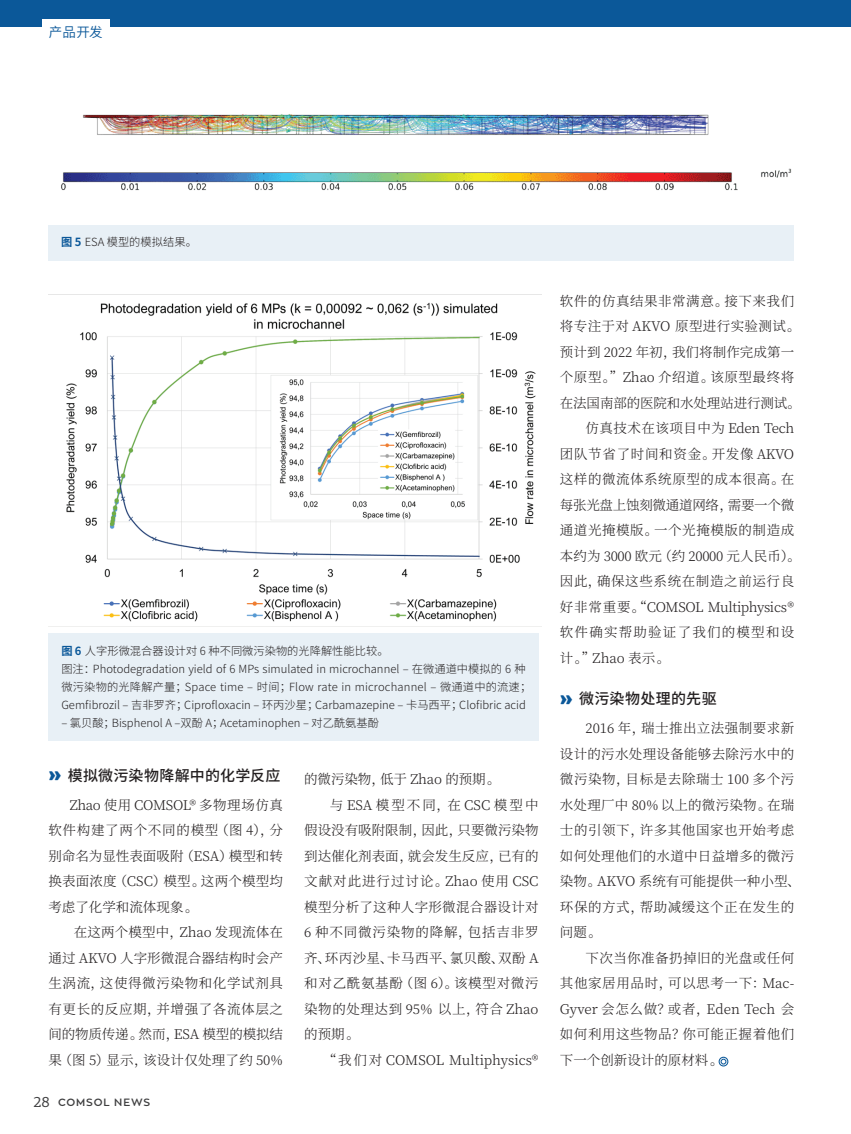
<style>
.page{position:relative;width:851px;height:1134px;background:#fff}
.page>*{position:absolute;margin:0;border:0;box-sizing:border-box;transform-origin:0 0}
.t1{font:500 15px "Source Han Sans CN";letter-spacing:.02em;color:#231f20}
.t2{font:300 13.5px/25.5px "Source Han Serif SC";letter-spacing:.02em;color:#231f20;text-align:justify}
.t3{font:300 13.5px "Source Han Serif SC";letter-spacing:.04em;color:#231f20}
.t4{font:300 13.5px "Source Han Serif SC";color:#231f20}
.t5{font:300 13.5px "Source Han Serif SC";letter-spacing:-.025em;color:#231f20}
.t6{font:300 13.5px "Source Han Serif SC";letter-spacing:.05em;color:#231f20}
.t7{font:300 13.5px "Source Han Serif SC";letter-spacing:-.01em;color:#231f20}
.t8{font:300 13.5px "Source Han Serif SC";letter-spacing:.07em;color:#231f20}
.t9{font:300 13.5px "Source Han Serif SC";letter-spacing:-.02em;color:#231f20}
.t10{font:300 13.5px "Source Han Serif SC";letter-spacing:.06em;color:#231f20}
.t11{font:300 13.5px "Source Han Serif SC";letter-spacing:.045em;color:#231f20}
.t12{font:300 13.5px "Source Han Serif SC";letter-spacing:.155em;color:#231f20}
.t13{font:300 13.5px "Source Han Serif SC";letter-spacing:.09em;color:#231f20}
.t14{font:13.5px "Source Han Sans CN";color:#0b5899}
.t15{font:300 11.25px/18px "Source Han Sans CN";color:#231f20}
.t16{font:600 10.5px "Zona Pro";letter-spacing:.08em;color:#3e3e3f}
.s1{font-weight:700;color:#0b5899}
.s2{font-family:"Brandon Grotesque";font-weight:900;font-size:25.5px;color:#0b5899}
.s3{font-family:"PF Centro Slab Pro";font-weight:400;font-size:15px}
</style>
<div class="page">
<img style="left:49px;top:302px;width:492px;height:325px">
<img style="left:61px;top:114px;width:731px;height:77px">
<div style="left:0;top:0;width:850px;height:27px;background:#0b5899"></div>
<div style="left:42px;top:19px;width:68px;height:24px;background:#fff"></div>
<div style="left:718px;top:1057px;width:10px;height:10px;border:1px solid #0b5899;border-radius:50%"></div>
<svg style="left:720px;top:1059px;width:6px;height:6px"></svg>
<div style="left:48px;top:225px;width:746px;height:35px;background:#e8f0f6"></div>
<div style="left:49px;top:634px;width:489px;height:107px;background:#e8f0f6"></div>
<p class="t14" style="left:49px;top:24px;width:55px">产品开发</p>
<p class="t15" style="left:61px;top:233px;width:137px"><span class="s1">图 5</span> ESA 模型的模拟结果。</p>
<p class="t15" style="left:61px;top:642px;width:471px"><span class="s1">图 6</span> 人字形微混合器设计对 6 种不同微污染物的光降解性能比较。<br>图注：Photodegradation yield of 6 MPs simulated in microchannel – 在微通道中模拟的 6 种微污染物的光降解产量；Space time – 时间；Flow rate in microchannel – 微通道中的流速；Gemfibrozil – 吉非罗齐；Ciprofloxacin – 环丙沙星；Carbamazepine – 卡马西平；Clofibric acid</p>
<p class="t15" style="left:61px;top:714px;width:319px">– 氯贝酸；Bisphenol A –双酚 A；Acetaminophen – 对乙酰氨基酚</p>
<p class="t1" style="left:48px;top:767px;width:234px"><span class="s2">»</span> 模拟微污染物降解中的化学反应</p>
<p class="t2" style="left:48px;top:792px;width:236px;text-indent:21px">Zhao 使用 COMSOL® 多物理场仿真软件构建了两个不同的模型（图 4），分别命名为显性表面吸附（ESA）模型和转换表面浓度（CSC）模型。这两个模型均考虑了化学和流体现象。</p>
<p class="t2" style="left:48px;top:920px;width:236px;text-indent:26px">在这两个模型中，Zhao 发现流体在通过 AKVO 人字形微混合器结构时会产生涡流，这使得微污染物和化学试剂具有更长的反应期，并增强了各流体层之间的物质传递。然而，ESA 模型的模拟结果（图 5）显示，该设计仅处理了约 50%</p>
<p class="t16" style="left:34px;top:1096px;width:118px"><span class="s3">28</span> COMSOL NEWS</p>
<p class="t7" style="left:304px;top:772px;width:198px">的微污染物，低于 Zhao 的预期。</p>
<p class="t12" style="left:330px;top:797px;width:210px">与ESA模型不同，在CSC模型中</p>
<p class="t4" style="left:304px;top:823px;width:236px">假设没有吸附限制，因此，只要微污染物</p>
<p class="t4" style="left:304px;top:848px;width:236px">到达催化剂表面，就会发生反应，已有的</p>
<p class="t8" style="left:304px;top:874px;width:236px">文献对此进行过讨论。Zhao 使用 CSC</p>
<p class="t2" style="left:304px;top:894px;width:236px">模型分析了这种人字形微混合器设计对</p>
<p class="t10" style="left:304px;top:925px;width:236px">6 种不同微污染物的降解，包括吉非罗</p>
<p class="t2" style="left:304px;top:945px;width:236px">齐、环丙沙星、卡马西平、氯贝酸、双酚 A</p>
<p class="t6" style="left:304px;top:976px;width:236px">和对乙酰氨基酚（图 6）。该模型对微污</p>
<p class="t3" style="left:304px;top:1001px;width:236px">染物的处理达到 95% 以上，符合 Zhao</p>
<p class="t2" style="left:304px;top:1022px;width:57px">的预期。</p>
<p class="t4" style="left:323px;top:1052px;width:217px">“我们对 COMSOL Multiphysics®</p>
<p class="t3" style="left:560px;top:293px;width:236px">软件的仿真结果非常满意。接下来我们</p>
<p class="t2" style="left:560px;top:314px;width:242px">将专注于对 AKVO 原型进行实验测试。</p>
<p class="t2" style="left:560px;top:339px;width:236px">预计到 2022 年初，我们将制作完成第一</p>
<p class="t3" style="left:560px;top:370px;width:236px">个原型。”Zhao 介绍道。该原型最终将</p>
<p class="t7" style="left:560px;top:395px;width:242px">在法国南部的医院和水处理站进行测试。</p>
<p class="t2" style="left:585px;top:416px;width:210px">仿真技术在该项目中为 Eden Tech</p>
<p class="t6" style="left:560px;top:446px;width:236px">团队节省了时间和资金。开发像 AKVO</p>
<p class="t3" style="left:560px;top:472px;width:236px">这样的微流体系统原型的成本很高。在</p>
<p class="t9" style="left:560px;top:497px;width:236px">每张光盘上蚀刻微通道网络，需要一个微</p>
<p class="t3" style="left:560px;top:523px;width:236px">通道光掩模版。一个光掩模版的制造成</p>
<p class="t5" style="left:560px;top:548px;width:242px">本约为 3000 欧元（约 20000 元人民币）。</p>
<p class="t11" style="left:560px;top:574px;width:236px">因此，确保这些系统在制造之前运行良</p>
<p class="t5" style="left:560px;top:599px;width:236px">好非常重要。“COMSOL Multiphysics®</p>
<p class="t13" style="left:560px;top:625px;width:236px">软件确实帮助验证了我们的模型和设</p>
<p class="t2" style="left:560px;top:645px;width:112px">计。”Zhao 表示。</p>
<p class="t1" style="left:560px;top:691px;width:158px"><span class="s2">»</span> 微污染物处理的先驱</p>
<p class="t2" style="left:560px;top:716px;width:242px;text-align:left;text-indent:26px">2016 年，瑞士推出立法强制要求新设计的污水处理设备能够去除污水中的微污染物，目标是去除瑞士 100 多个污水处理厂中 80% 以上的微污染物。在瑞士的引领下，许多其他国家也开始考虑如何处理他们的水道中日益增多的微污染物。AKVO 系统有可能提供一种小型、环保的方式，帮助减缓这个正在发生的问题。</p>
<p class="t2" style="left:560px;top:945px;width:236px;text-indent:26px">下次当你准备扔掉旧的光盘或任何其他家居用品时，可以思考一下：Mac-Gyver 会怎么做？或者，Eden Tech 会如何利用这些物品？你可能正握着他们下一个创新设计的原材料。</p>
</div>
